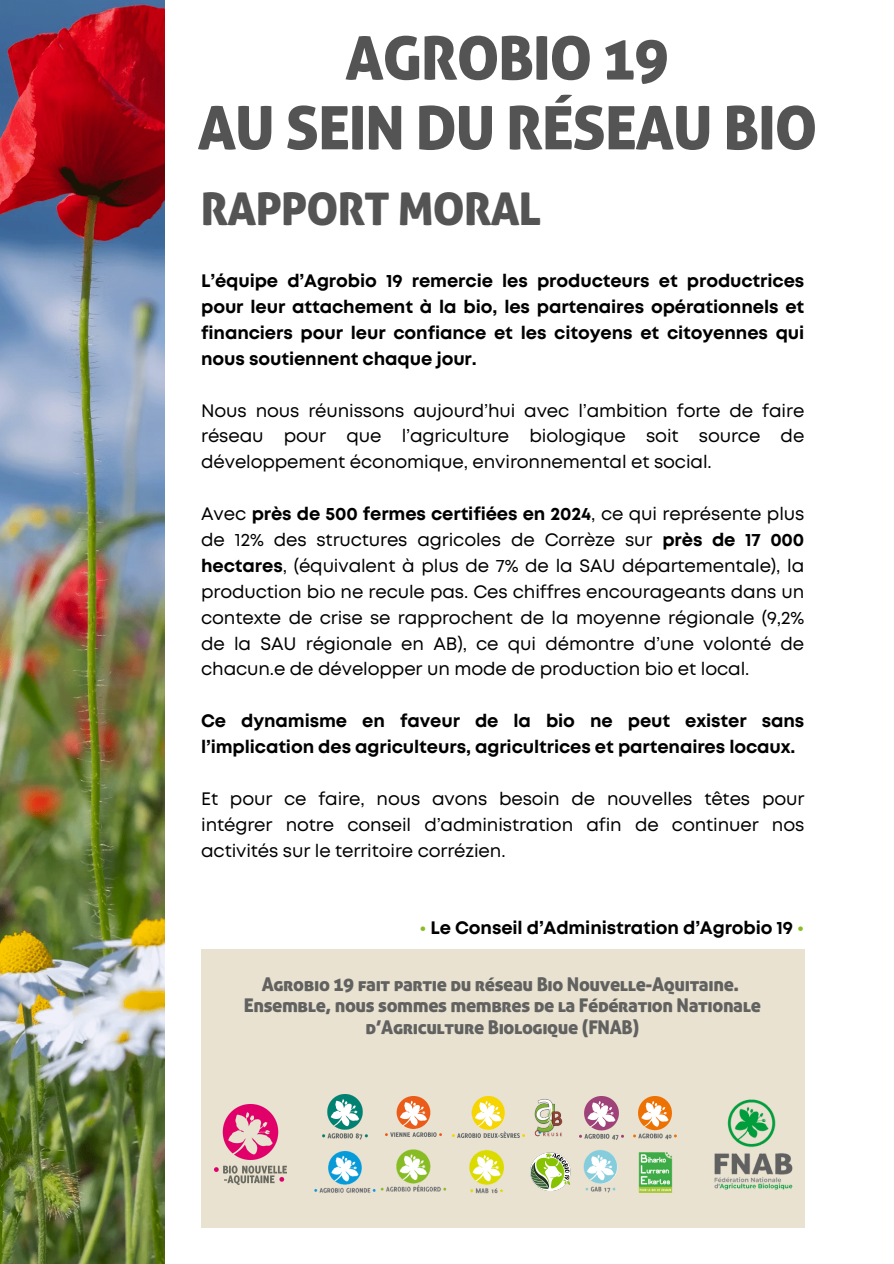
<style>
.page{position:relative;width:894px;height:1264px;background:#fff}
.page>*{position:absolute;margin:0;border:0;box-sizing:border-box;transform-origin:0 0}
.t1{font:60px/69.8px "Aller Display";letter-spacing:-.02em;color:#545454;text-align:center}
.t2{font:45px "Aller Display";letter-spacing:-.02em;color:#545454}
.t3{font:18.9px/21.3px "Aller Display";letter-spacing:-.02em;color:#616160;text-align:center}
.t4{font:18px/25.8px "Mont";letter-spacing:-.005em;color:#000;text-align:justify}
.t5{font:700 18px/25.8px "Mont";letter-spacing:-.005em;color:#000;text-align:justify}
.s1{font-weight:700}
.s2{color:#88bd24}
</style>
<div class="page">
<img style="left:0;top:0;width:164px;height:1263px">
<div style="left:201px;top:949px;width:603px;height:278px;background:#e9e2d1"></div>
<img style="left:638px;top:1152px;width:35px;height:40px">
<img style="left:323px;top:1094px;width:45px;height:45px">
<img style="left:385px;top:1096px;width:56px;height:40px">
<img style="left:452px;top:1096px;width:72px;height:41px">
<img style="left:579px;top:1096px;width:44px;height:43px">
<img style="left:633px;top:1096px;width:43px;height:43px">
<img style="left:314px;top:1151px;width:62px;height:42px">
<img style="left:380px;top:1149px;width:67px;height:43px">
<img style="left:469px;top:1149px;width:35px;height:45px">
<img style="left:530px;top:1152px;width:41px;height:39px">
<img style="left:583px;top:1149px;width:35px;height:43px">
<img style="left:534px;top:1099px;width:29px;height:38px">
<img style="left:214px;top:1104px;width:72px;height:80px">
<img style="left:714px;top:1099px;width:79px;height:91px">
<h1 class="t1" style="left:197px;top:24px;width:621px">AGROBIO 19<br>AU SEIN DU RÉSEAU BIO</h1>
<h2 class="t2" style="left:201px;top:183px;width:341px">RAPPORT MORAL</h2>
<p class="t5" style="left:201px;top:269px;width:604px">L’équipe d’Agrobio 19 remercie les producteurs et productrices pour leur attachement à la bio, les partenaires opérationnels et financiers pour leur confiance et les citoyens et citoyennes qui nous soutiennent chaque jour.</p>
<p class="t4" style="left:201px;top:398px;width:604px">Nous nous réunissons aujourd’hui avec l’ambition forte de faire réseau pour que l’agriculture biologique soit source de développement économique, environnemental et social.</p>
<p class="t4" style="left:201px;top:502px;width:604px">Avec <span class="s1">près de 500 fermes certifiées en 2024</span>, ce qui représente plus de 12% des structures agricoles de Corrèze sur <span class="s1">près de 17 000 hectares</span>, (équivalent à plus de 7% de la SAU départementale), la production bio ne recule pas. Ces chiffres encourageants dans un contexte de crise se rapprochent de la moyenne régionale (9,2% de la SAU régionale en AB), ce qui démontre d’une volonté de chacun.e de développer un mode de production bio et local.</p>
<p class="t5" style="left:201px;top:709px;width:604px">Ce dynamisme en faveur de la bio ne peut exister sans l’implication des agriculteurs, agricultrices et partenaires locaux.</p>
<p class="t4" style="left:201px;top:787px;width:604px">Et pour ce faire, nous avons besoin de nouvelles têtes pour intégrer notre conseil d’administration afin de continuer nos activités sur le territoire corrézien.</p>
<p class="t5" style="left:419px;top:916px;width:386px"><span class="s2">•</span> Le Conseil d’Administration d’Agrobio 19 <span class="s2">•</span></p>
<h1 class="t3" style="left:262px;top:973px;width:479px">Agrobio 19 fait partie du réseau Bio Nouvelle-Aquitaine.</h1>
<p class="t3" style="left:244px;top:995px;width:518px">Ensemble, nous sommes membres de la Fédération Nationale d’Agriculture Biologique (FNAB)</p>
</div>
